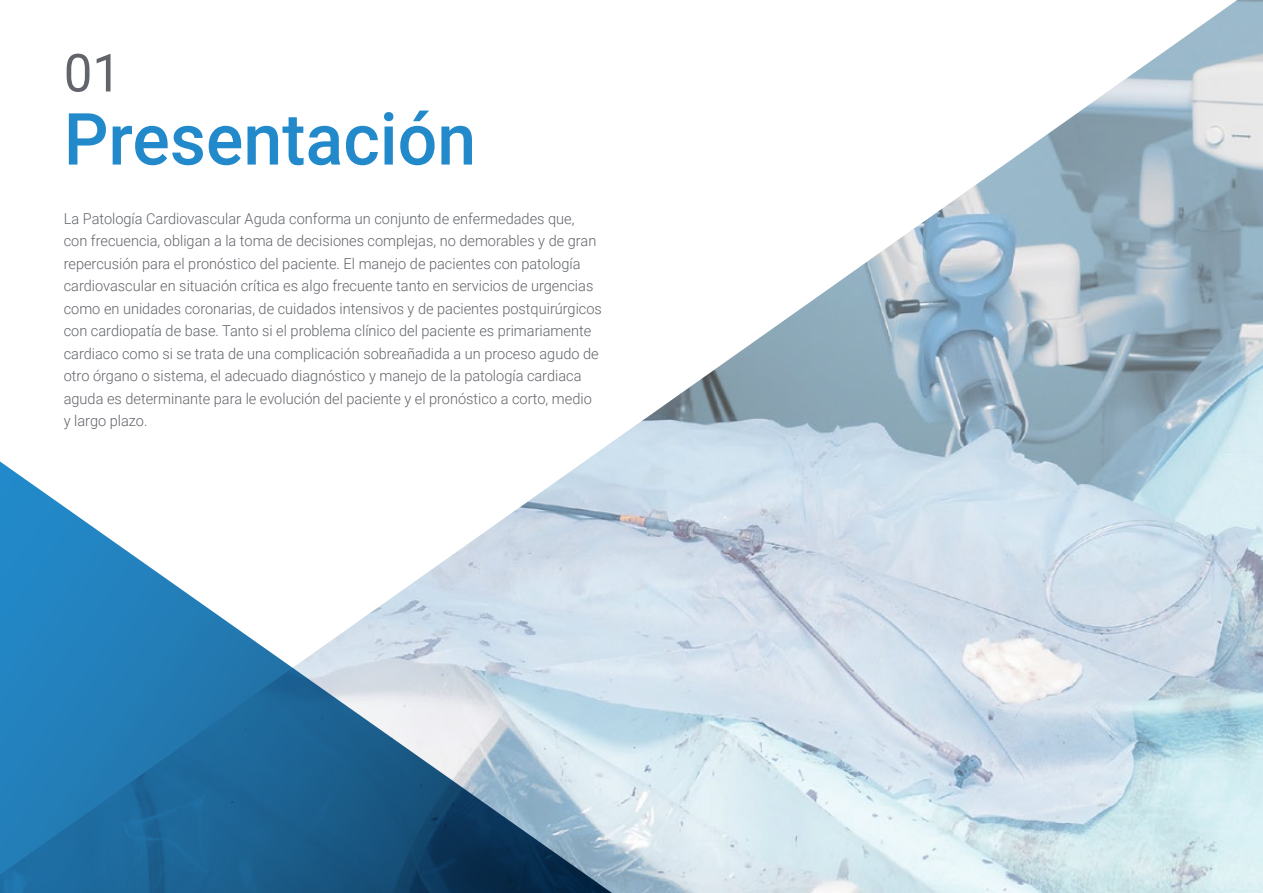
<style>
.page{position:relative;width:1263px;height:893px;background:#fff}
.page>*{position:absolute;margin:0;border:0;box-sizing:border-box;transform-origin:0 0}
.t1{font:500 72px "Roboto";color:#2289ca}
.t2{font:52.5px "Roboto";color:#61646a}
.t3{font:300 15px/22.5px "Roboto";color:#61646a}
</style>
<div class="page">
<img style="left:607px;top:0;width:656px;height:893px">
<svg style="left:0;top:446px;width:642px;height:447px"></svg>
<h2 class="t2" style="left:64px;top:36px;width:59px">01</h2>
<h1 class="t1" style="left:64px;top:89px;width:414px">Presentación</h1>
<p class="t3" style="left:64px;top:207px;width:540px">La Patología Cardiovascular Aguda conforma un conjunto de enfermedades que,<br>con frecuencia, obligan a la toma de decisiones complejas, no demorables y de gran repercusión para el pronóstico del paciente. El manejo de pacientes con patología cardiovascular en situación crítica es algo frecuente tanto en servicios de urgencias como en unidades coronarias, de cuidados intensivos y de pacientes postquirúrgicos con cardiopatía de base. Tanto si el problema clínico del paciente es primariamente cardiaco como si se trata de una complicación sobreañadida a un proceso agudo de otro órgano o sistema, el adecuado diagnóstico y manejo de la patología cardiaca aguda es determinante para le evolución del paciente y el pronóstico a corto, medio y largo plazo.</p>
</div>
